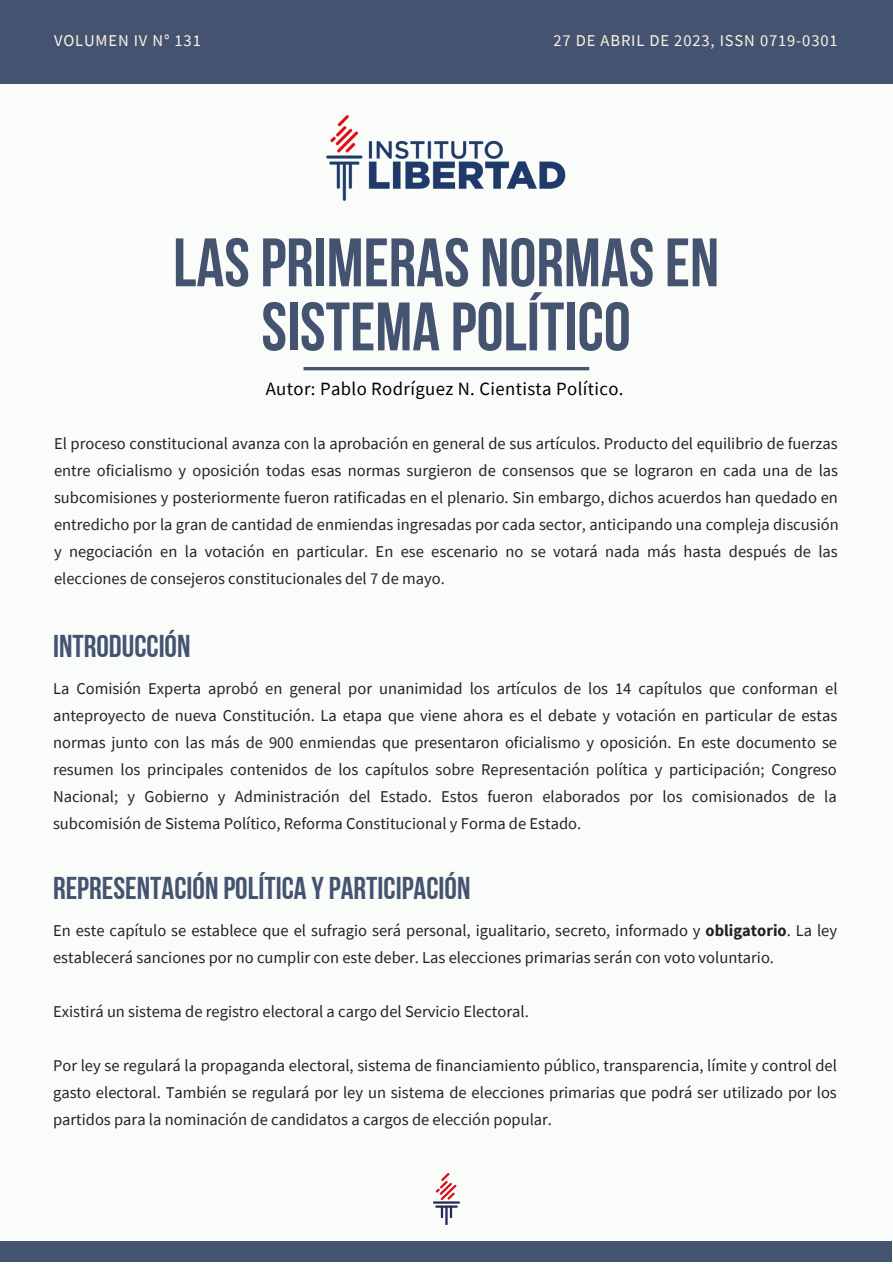
<style>
.page{position:relative;width:893px;height:1264px;background:#fff}
.page>*{position:absolute;margin:0;border:0;box-sizing:border-box;transform-origin:0 0}
.t1{font:68.25px/64.1px "Bebas Neue Cyrillic";color:#445470;text-align:center}
.t2{font:31.5px "Bebas Neue Cyrillic";color:#445470}
.t3{font:18.75px "Source Sans Pro";letter-spacing:.02em;color:#000}
.t4{font:16.5px/27px "Source Sans Pro";color:#222;text-align:justify}
.t5{font:16.5px "Source Sans Pro";letter-spacing:.05em;color:#fcf2e6}
.s1{font-weight:700}
</style>
<div class="page">
<div style="left:0;top:0;width:892px;height:1262px;background:#fafcf9"></div>
<div style="left:0;top:0;width:892px;height:83px;background:#445470"></div>
<hr style="left:303px;top:367px;width:286px;height:3px;background:#445470">
<img style="left:326px;top:115px;width:240px;height:86px">
<div style="left:0;top:1241px;width:891px;height:21px;background:#445470"></div>
<img style="left:433px;top:1173px;width:26px;height:51px">
<p class="t5" style="left:54px;top:30px;width:148px">VOLUMEN IV N° 131</p>
<p class="t5" style="left:553px;top:30px;width:285px">27 DE ABRIL DE 2023, ISSN 0719-0301</p>
<h1 class="t1" style="left:173px;top:237px;width:547px">LASPRIMERAS NORMASEN<br>SISTEMA POLÍTICO</h1>
<p class="t3" style="left:266px;top:376px;width:359px">Autor: Pablo Rodríguez N. Cientista Político.</p>
<p class="t4" style="left:54px;top:430px;width:786px">El proceso constitucional avanza con la aprobación en general de sus artículos. Producto del equilibrio de fuerzas entre oficialismo y oposición todas esas normas surgieron de consensos que se lograron en cada una de las subcomisiones y posteriormente fueron ratificadas en el plenario. Sin embargo, dichos acuerdos han quedado en entredicho por la gran de cantidad de enmiendas ingresadas por cada sector, anticipando una compleja discusión y negociación en la votación en particular. En ese escenario no se votará nada más hasta después de las elecciones de consejeros constitucionales del 7 de mayo.</p>
<h2 class="t2" style="left:53px;top:633px;width:139px">INTRODUCCIÓN</h2>
<p class="t4" style="left:53px;top:675px;width:785px">La Comisión Experta aprobó en general por unanimidad los artículos de los 14 capítulos que conforman el anteproyecto de nueva Constitución. La etapa que viene ahora es el debate y votación en particular de estas normas junto con las más de 900 enmiendas que presentaron oficialismo y oposición. En este documento se resumen los principales contenidos de los capítulos sobre Representación política y participación; Congreso Nacional; y Gobierno y Administración del Estado. Estos fueron elaborados por los comisionados de la subcomisión de Sistema Político, Reforma Constitucional y Forma de Estado.</p>
<h2 class="t2" style="left:53px;top:875px;width:419px">REPRESENTACIÓN POLÍTICA YPARTICIPACIÓN</h2>
<p class="t4" style="left:53px;top:916px;width:785px">En este capítulo se establece que el sufragio será personal, igualitario, secreto, informado y <span class="s1">obligatorio</span>. La ley establecerá sanciones por no cumplir con este deber. Las elecciones primarias serán con voto voluntario.</p>
<p class="t4" style="left:53px;top:997px;width:477px">Existirá un sistema de registro electoral a cargo del Servicio Electoral.</p>
<p class="t4" style="left:53px;top:1051px;width:785px">Por ley se regulará la propaganda electoral, sistema de financiamiento público, transparencia, límite y control del gasto electoral. También se regulará por ley un sistema de elecciones primarias que podrá ser utilizado por los partidos para la nominación de candidatos a cargos de elección popular.</p>
</div>
